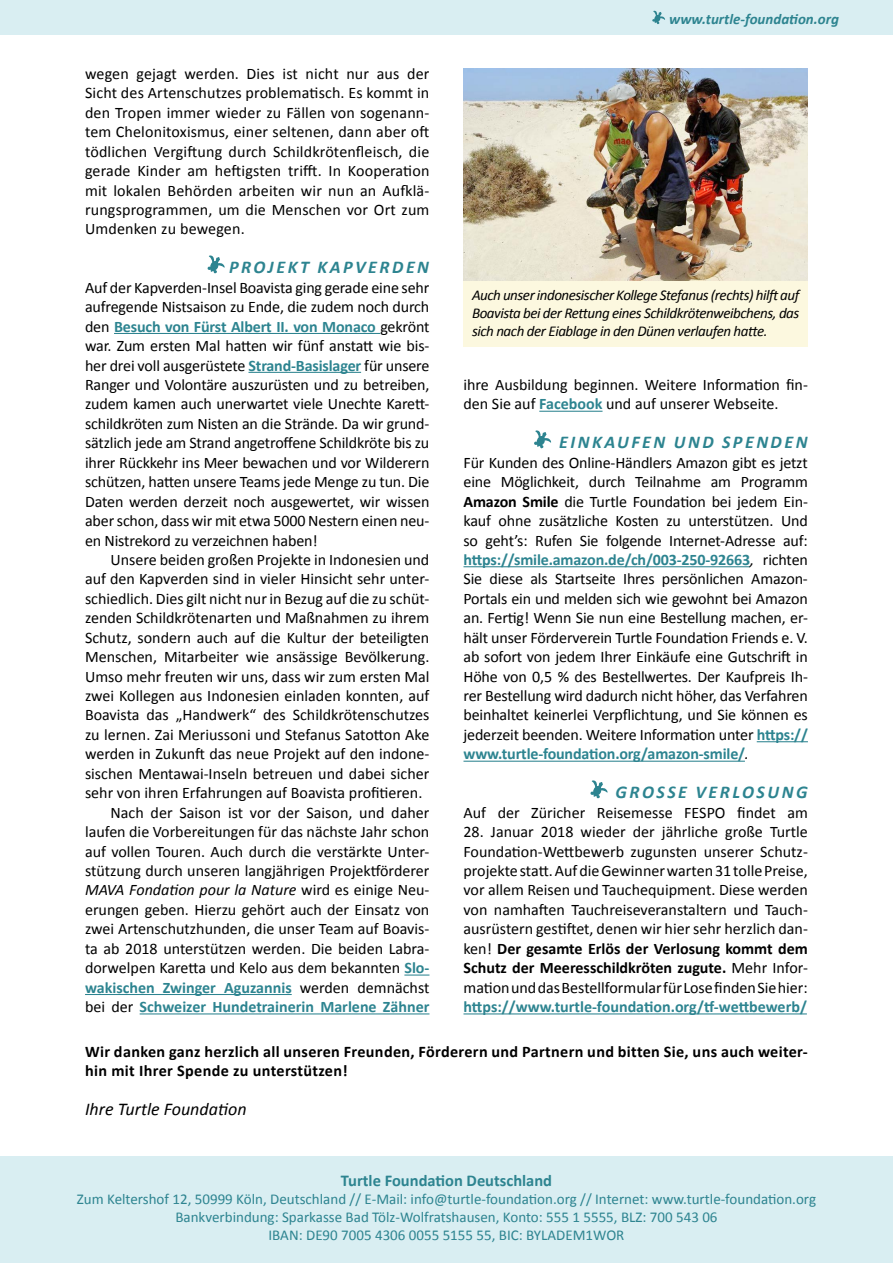
<style>
.page{position:relative;width:893px;height:1263px;background:#fff}
.page>*{position:absolute;margin:0;border:0;box-sizing:border-box;transform-origin:0 0}
.t1{font:italic 700 18px "Calibri";letter-spacing:.14em;color:#2d8490}
.t2{font:italic 18px "Calibri";color:#000}
.t3{font:700 16.5px "Calibri";color:#2d8490}
.t4{font:700 16.2px/19.5px "Calibri";letter-spacing:.02em;color:#000}
.t5{font:16.05px/19.5px "Calibri";color:#000;text-align:justify}
.t6{font:700 16.05px "Calibri";color:#2d8490}
.t7{font:italic 16.05px "Calibri";color:#000}
.t8{font:15px/18px "Calibri";color:#2d8490;text-align:center}
.t9{font:italic 15px/18px "Calibri";letter-spacing:-.03em;color:#000;text-align:justify}
.t10{font:italic 700 15px "Calibri";color:#2d8490}
.s1{font-weight:700;color:#2d8490}
.s2{font-style:normal}
.s3{font-weight:400;color:#000}
.s4{font-weight:700}
.s5{font-style:italic}
</style>
<div class="page">
<hr style="left:114px;top:333px;width:266px;height:1px;background:#2d8490">
<hr style="left:248px;top:372px;width:113px;height:1px;background:#2d8490">
<svg style="left:404px;top:974px;width:25px;height:1px"></svg>
<hr style="left:85px;top:994px;width:207px;height:1px;background:#2d8490">
<hr style="left:140px;top:1013px;width:289px;height:1px;background:#2d8490">
<svg style="left:207px;top:255px;width:18px;height:19px"></svg>
<hr style="left:539px;top:411px;width:63px;height:1px;background:#2d8490">
<hr style="left:463px;top:566px;width:287px;height:1px;background:#2d8490">
<hr style="left:757px;top:741px;width:51px;height:1px;background:#2d8490">
<hr style="left:463px;top:761px;width:282px;height:1px;background:#2d8490">
<hr style="left:463px;top:1013px;width:344px;height:1px;background:#2d8490">
<svg style="left:534px;top:430px;width:17px;height:19px"></svg>
<svg style="left:590px;top:780px;width:17px;height:19px"></svg>
<div style="left:463px;top:280px;width:345px;height:67px;background:#fcf8df"></div>
<div style="left:0;top:0;width:893px;height:34px;background:#d9eef2"></div>
<svg style="left:652px;top:11px;width:13px;height:13px"></svg>
<div style="left:0;top:1157px;width:893px;height:106px;background:#d9eef2"></div>
<img style="left:463px;top:68px;width:345px;height:213px">
<p class="t5" style="left:85px;top:64px;width:346px">wegen gejagt werden. Dies ist nicht nur aus der Sicht des Artenschutzes problematisch. Es kommt in den Tropen immer wieder zu Fällen von sogenann&shy;tem Chelonitoxismus, einer seltenen, dann aber oft tödlichen Vergiftung durch Schildkrötenfleisch, die gerade Kinder am heftigsten trifft. In Kooperation mit lokalen Behörden arbeiten wir nun an Aufklä&shy;rungsprogrammen, um die Menschen vor Ort zum Umdenken zu bewegen.</p>
<p class="t1" style="left:229px;top:256px;width:202px">PROJEKT KAPVERDEN</p>
<p class="t5" style="left:85px;top:278px;width:346px">Auf der Kapverden-Insel Boavista ging gerade eine sehr aufregende Nistsaison zu Ende, die zudem noch durch den <span class="s1">Besuch von Fürst Albert II. von Monaco</span> gekrönt war. Zum ersten Mal hatten wir fünf anstatt wie bis&shy;her drei voll ausgerüstete <span class="s1">Strand-Basislager</span> für unsere Ranger und Volontäre auszurüsten und zu betreiben, zudem kamen auch unerwartet viele Unechte Karett&shy;schildkröten zum Nisten an die Strände. Da wir grund&shy;sätzlich jede am Strand angetroffene Schildkröte bis zu ihrer Rückkehr ins Meer bewachen und vor Wilderern schützen, hatten unsere Teams jede Menge zu tun. Die Daten werden derzeit noch ausgewertet, wir wissen aber schon, dass wir mit etwa 5000 Nestern einen neu&shy;en Nistrekord zu verzeichnen haben!</p>
<p class="t5" style="left:111px;top:550px;width:320px">Unsere beiden großen Projekte in Indonesien und</p>
<p class="t5" style="left:85px;top:569px;width:346px">auf den Kapverden sind in vieler Hinsicht sehr unter-</p>
<p class="t5" style="left:85px;top:589px;width:346px">schiedlich. Dies gilt nicht nur in Bezug auf die zu schüt-</p>
<p class="t5" style="left:85px;top:608px;width:346px">zenden Schildkrötenarten und Maßnahmen zu ihrem</p>
<p class="t5" style="left:85px;top:628px;width:346px">Schutz, sondern auch auf die Kultur der beteiligten</p>
<p class="t5" style="left:85px;top:647px;width:346px">Menschen, Mitarbeiter wie ansässige Bevölkerung.</p>
<p class="t5" style="left:85px;top:666px;width:346px">Umso mehr freuten wir uns, dass wir zum ersten Mal</p>
<p class="t5" style="left:85px;top:686px;width:346px">zwei Kollegen aus Indonesien einladen konnten, auf</p>
<p class="t5" style="left:85px;top:705px;width:346px">Boavista das „Handwerk“ des Schildkrötenschutzes</p>
<p class="t5" style="left:85px;top:725px;width:346px">zu lernen. Zai Meriussoni und Stefanus Satotton Ake</p>
<p class="t5" style="left:85px;top:744px;width:346px">werden in Zukunft das neue Projekt auf den indone-</p>
<p class="t5" style="left:85px;top:764px;width:346px">sischen Mentawai-Inseln betreuen und dabei sicher</p>
<p class="t5" style="left:85px;top:783px;width:339px">sehr von ihren Erfahrungen auf Boavista profitieren.</p>
<p class="t5" style="left:111px;top:803px;width:320px">Nach der Saison ist vor der Saison, und daher</p>
<p class="t5" style="left:85px;top:822px;width:346px">laufen die Vorbereitungen für das nächste Jahr schon</p>
<p class="t5" style="left:85px;top:841px;width:346px">auf vollen Touren. Auch durch die verstärkte Unter-</p>
<p class="t5" style="left:85px;top:861px;width:346px">stützung durch unseren langjährigen Projektförderer</p>
<p class="t7" style="left:85px;top:879px;width:346px">MAVA Fondation pour la Nature <span class="s2">wird es einige Neu-</span></p>
<p class="t5" style="left:85px;top:900px;width:346px">erungen geben. Hierzu gehört auch der Einsatz von</p>
<p class="t5" style="left:85px;top:919px;width:346px">zwei Artenschutzhunden, die unser Team auf Boavis-</p>
<p class="t5" style="left:85px;top:939px;width:346px">ta ab 2018 unterstützen werden. Die beiden Labra-</p>
<p class="t5" style="left:85px;top:958px;width:346px">dorwelpen Karetta und Kelo aus dem bekannten <span class="s1">Slo-</span></p>
<p class="t6" style="left:85px;top:977px;width:346px">wakischen Zwinger Aguzannis <span class="s3">werden demnächst</span></p>
<p class="t6" style="left:85px;top:996px;width:346px"><span class="s3">bei der</span> Schweizer Hundetrainerin Marlene Zähner</p>
<p class="t10" style="left:669px;top:10px;width:171px">www.turtle-foundation.org</p>
<p class="t9" style="left:472px;top:286px;width:329px">Auch unser indonesischer Kollege Stefanus (rechts) hilft auf Boavista bei der Rettung eines Schildkrötenweibchens, das sich nach der Eiablage in den Dünen verlaufen hatte.</p>
<p class="t5" style="left:463px;top:375px;width:346px">ihre Ausbildung beginnen. Weitere Information fin&shy;den Sie auf <span class="s1">Facebook</span> und auf unserer Webseite.</p>
<p class="t1" style="left:559px;top:431px;width:250px">EINKAUFEN UND SPENDEN</p>
<p class="t5" style="left:463px;top:453px;width:346px">Für Kunden des Online-Händlers Amazon gibt es jetzt eine Möglichkeit, durch Teilnahme am Programm <span class="s4">Amazon Smile</span> die Turtle Foundation bei jedem Ein&shy;kauf ohne zusätzliche Kosten zu unterstützen. Und so geht’s: Rufen Sie folgende Internet-Adresse auf: <span class="s1">https://smile.amazon.de/ch/003-250-92663</span><span class="s5">,</span> richten Sie diese als Startseite Ihres persönlichen Amazon-Portals ein und melden sich wie gewohnt bei Amazon an. Fertig! Wenn Sie nun eine Bestellung machen, er&shy;hält unser Förderverein Turtle Foundation Friends e. V. ab sofort von jedem Ihrer Einkäufe eine Gutschrift in Höhe von 0,5 % des Bestellwertes. Der Kaufpreis Ih&shy;rer Bestellung wird dadurch nicht höher, das Verfahren beinhaltet keinerlei Verpflichtung, und Sie können es jederzeit beenden. Weitere Information unter <span class="s1">https:// www.turtle-foundation.org/amazon-smile/</span><span class="s5">.</span></p>
<p class="t1" style="left:615px;top:781px;width:193px">GROSSE VERLOSUNG</p>
<p class="t5" style="left:463px;top:803px;width:346px">Auf der Züricher Reisemesse FESPO findet am</p>
<p class="t5" style="left:463px;top:822px;width:346px">28. Januar 2018 wieder der jährliche große Turtle Foundation-Wettbewerb zugunsten unserer Schutz&shy;projekte statt. Auf die Gewinner warten 31 tolle Preise, vor allem Reisen und Tauchequipment. Diese werden von namhaften Tauchreiseveranstaltern und Tauch&shy;ausrüstern gestiftet, denen wir hier sehr herzlich dan&shy;ken! <span class="s4">Der gesamte Erlös der Verlosung kommt dem Schutz der Meeresschildkröten zugute.</span> Mehr Infor&shy;mation und das Bestellformular für Lose finden Sie hier:</p>
<p class="t6" style="left:463px;top:996px;width:345px">https://www.turtle-foundation.org/tf-wettbewerb/</p>
<p class="t4" style="left:85px;top:1042px;width:724px">Wir danken ganz herzlich all unseren Freunden, Förderern und Partnern und bitten Sie, uns auch weiter&shy;hin mit Ihrer Spende zu unterstützen!</p>
<p class="t2" style="left:85px;top:1097px;width:163px">Ihre Turtle Foundation</p>
<p class="t3" style="left:341px;top:1170px;width:213px">Turtle Foundation Deutschland</p>
<p class="t8" style="left:77px;top:1190px;width:741px">Zum Keltershof 12, 50999 Köln, Deutschland // E-Mail: info@turtle-foundation.org // Internet: www.turtle-foundation.org<br>Bankverbindung: Sparkasse Bad Tölz-Wolfratshausen, Konto: 555 1 5555, BLZ: 700 543 06<br>IBAN: DE90 7005 4306 0055 5155 55, BIC: BYLADEM1WOR</p>
</div>
